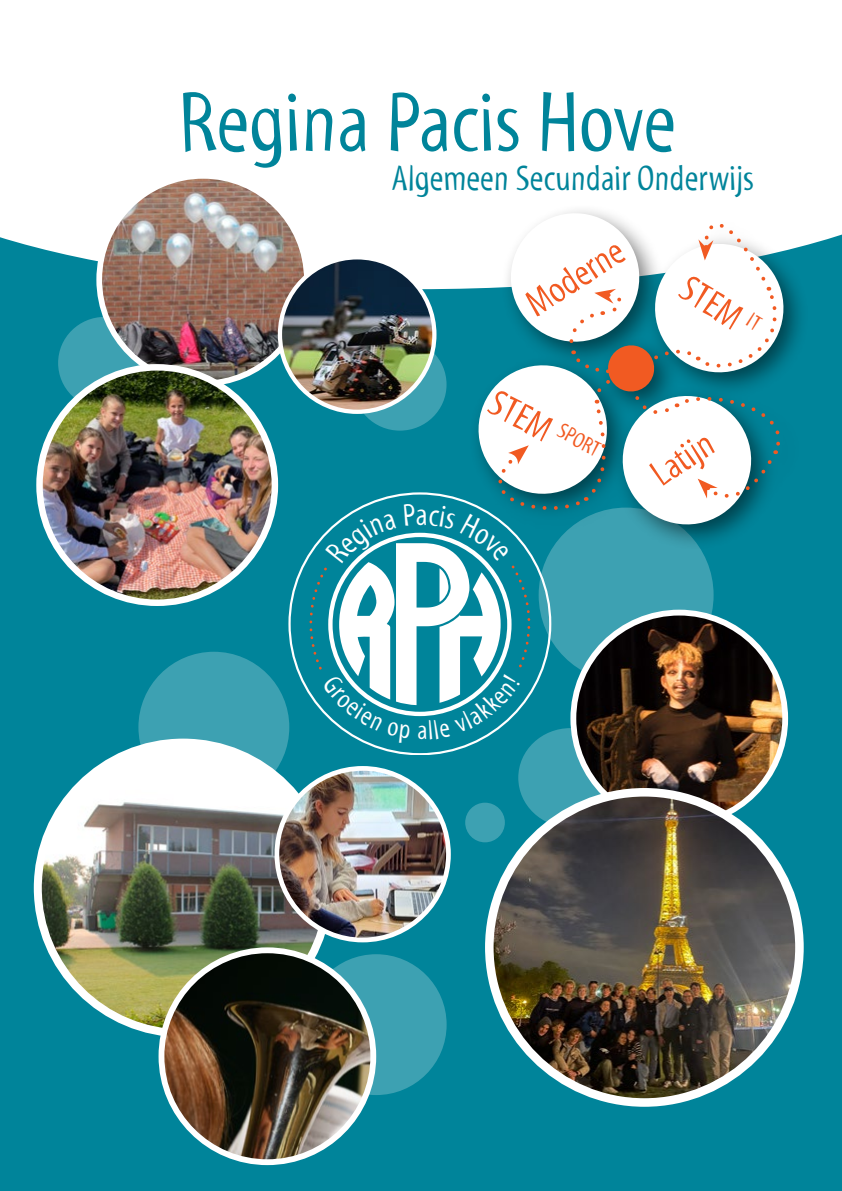
<style>
.page{position:relative;width:842px;height:1191px;background:#fff}
.page>*{position:absolute;margin:0;border:0;box-sizing:border-box;transform-origin:0 0}
.t1{font:86px "Myriad Std Tilt";color:#00849a}
.t2{font:37.8px "Myriad Std Tilt";color:#f15a22}
.t3{font:36px "Myriad Std Tilt";color:#00849a}
.t4{font:31.6px "Myriad Tilt";color:#fff}
.t5{font:22px "Myriad Std Tilt";color:#f15a22}
.s1{font-size:37.8px}
</style>
<div class="page">
<div style="left:0;top:11px;width:838px;height:1180px;background:#00849a"></div>
<img style="left:38px;top:744px;width:290px;height:289px">
<div style="left:58px;top:317px;width:93px;height:92px;background:#3da1b2;border-radius:50%"></div>
<svg style="left:138px;top:652px;width:151px;height:150px;background:#7cbfcb"></svg>
<div style="left:306px;top:954px;width:141px;height:141px;background:#3da1b2;border-radius:50%"></div>
<div style="left:465px;top:802px;width:40px;height:40px;background:#3da1b2;border-radius:50%"></div>
<div style="left:518px;top:728px;width:105px;height:99px;background:#3da1b2;border-radius:50%"></div>
<img style="left:277px;top:768px;width:171px;height:172px;border-radius:86px">
<div style="left:274px;top:766px;width:177px;height:176px;border:5px solid #fff;border-radius:50%"></div>
<img style="left:161px;top:950px;width:212px;height:211px">
<div style="left:159px;top:947px;width:217px;height:218px;border:6px solid #fff;border-radius:50%"></div>
<img style="left:573px;top:612px;width:212px;height:212px;border-radius:106px">
<img style="left:489px;top:792px;width:310px;height:306px">
<div style="left:485px;top:788px;width:319px;height:318px;border:9px solid #fff;border-radius:50%"></div>
<div style="left:0;top:11px;width:842px;height:278px;background:#fff"></div>
<img style="left:99px;top:178px;width:208px;height:203px">
<img style="left:280px;top:257px;width:154px;height:155px;border-radius:77px">
<img style="left:41px;top:369px;width:234px;height:234px">
<div style="left:36px;top:364px;width:242px;height:242px;border:6px solid #fff;border-radius:50%"></div>
<div style="left:468px;top:203px;width:341px;height:348px;background:#000;opacity:.5"></div>
<svg style="left:308px;top:204px;width:484px;height:540px"></svg>
<h1 class="t1" style="left:179px;top:76px;width:499px">Regina Pacis Hove</h1>
<p class="t3" style="left:391px;top:159px;width:364px">Algemeen Secundair Onderwijs</p>
<p class="t4" style="left:416px;top:497px;width:13px">a</p>
<p class="t2" style="left:518px;top:290px;width:110px;rotate:-33deg">Moderne</p>
<p class="t2" style="left:695px;top:267px;width:87px;rotate:33deg">STEM <sup>IT</sup></p>
<p class="t5" style="left:501px;top:383px;width:120px;rotate:29deg"><span class="s1">STEM</span> SPORT</p>
<p class="t2" style="left:643px;top:459px;width:69px;rotate:-33deg">Latijn</p>
</div>
